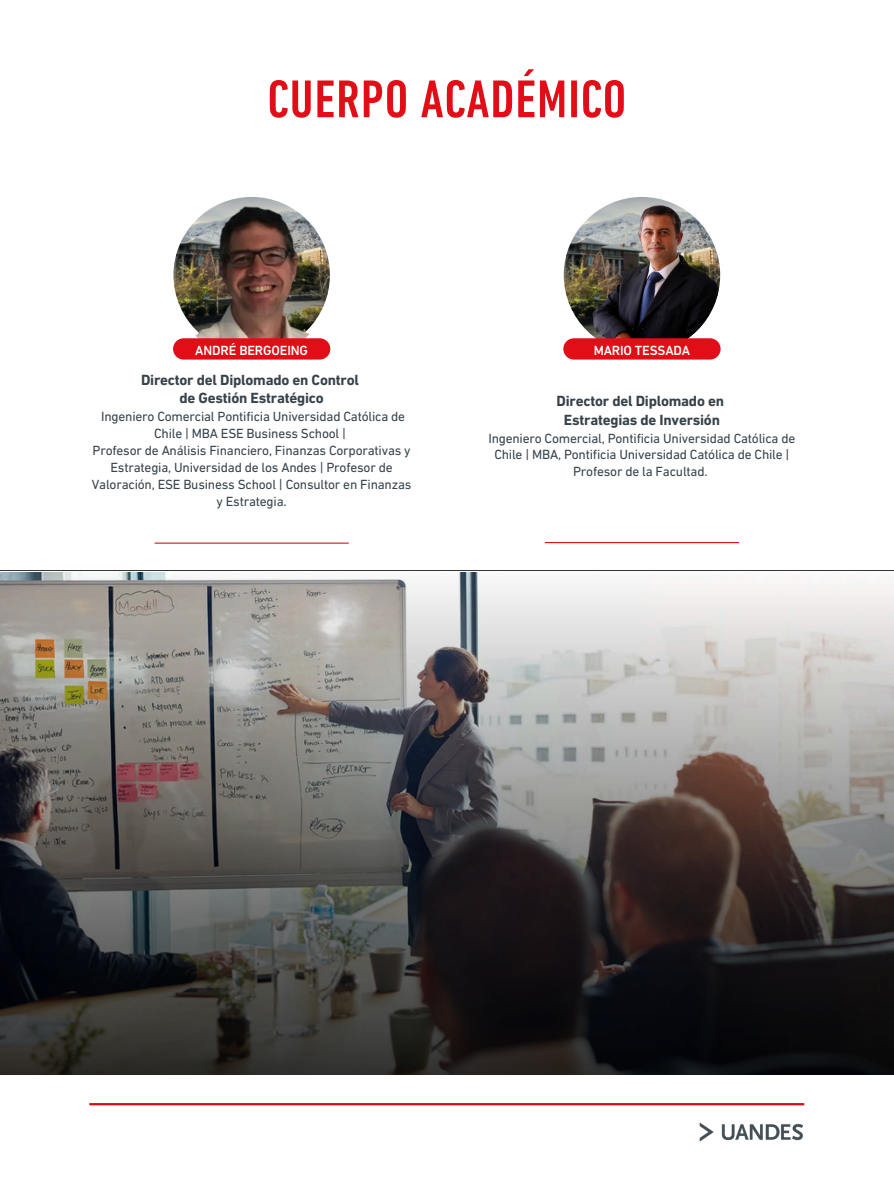
<style>
.page{position:relative;width:894px;height:1191px;background:#fff}
.page>*{position:absolute;margin:0;border:0;box-sizing:border-box;transform-origin:0 0}
.t1{font:500 condensed 54px "DIN Next LT Pro";letter-spacing:.02em;color:#e10d17}
.t2{font:700 15px "DIN Next LT Pro";letter-spacing:-.015em;color:#37424a}
.t3{font:13.5px/16.8px "DIN Next LT Pro";letter-spacing:-.015em;color:#37424a;text-align:center}
.t4{font:500 13.5px "DIN Next LT Pro";letter-spacing:-.01em;color:#fff}
</style>
<div class="page">
<img style="left:563px;top:197px;width:157px;height:156px;border-radius:50%">
<svg style="left:563px;top:338px;width:157px;height:21px"></svg>
<img style="left:699px;top:1122px;width:104px;height:20px">
<hr style="left:544px;top:542px;width:194px;height:1px;background:#e10d17">
<hr style="left:154px;top:542px;width:194px;height:1px;background:#e10d17">
<img style="left:173px;top:197px;width:157px;height:156px;border-radius:50%">
<img style="left:173px;top:203px;width:157px;height:156px;border-radius:50%">
<svg style="left:173px;top:338px;width:157px;height:21px"></svg>
<hr style="left:89px;top:1102px;width:715px;height:3px;background:#e30613">
<svg style="left:0;top:570px;width:893px;height:504px"></svg>
<p class="t1" style="left:267px;top:77px;width:360px">CUERPO ACADÉMICO</p>
<p class="t4" style="left:195px;top:344px;width:114px">ANDRÉ BERGOEING</p>
<h2 class="t2" style="left:141px;top:374px;width:219px">Director del Diplomado en Control</h2>
<p class="t2" style="left:179px;top:392px;width:146px">de Gestión Estratégico</p>
<p class="t3" style="left:101px;top:409px;width:305px">Ingeniero Comercial Pontificia Universidad Católica de<br>Chile | MBA ESE Business School |</p>
<p class="t3" style="left:92px;top:443px;width:321px">Profesor de Aná lisis Financiero, Finanzas Corporativas y Estrategia, Universidad de los Andes | Profesor de Valoración, ESE Business School | Consultor en Finanzas y Estrategia.</p>
<p class="t4" style="left:593px;top:344px;width:98px">MARIO TESSADA</p>
<p class="t2" style="left:556px;top:395px;width:169px">Director del Diplomado en</p>
<p class="t2" style="left:563px;top:413px;width:158px">Estrategias de Inversión</p>
<p class="t3" style="left:488px;top:430px;width:308px">Ingeniero Comercial, Pontificia Universidad Católica de<br>Chile | MBA, Pontificia Universidad Católica de Chile |<br>Profesor de la Facultad.</p>
</div>
